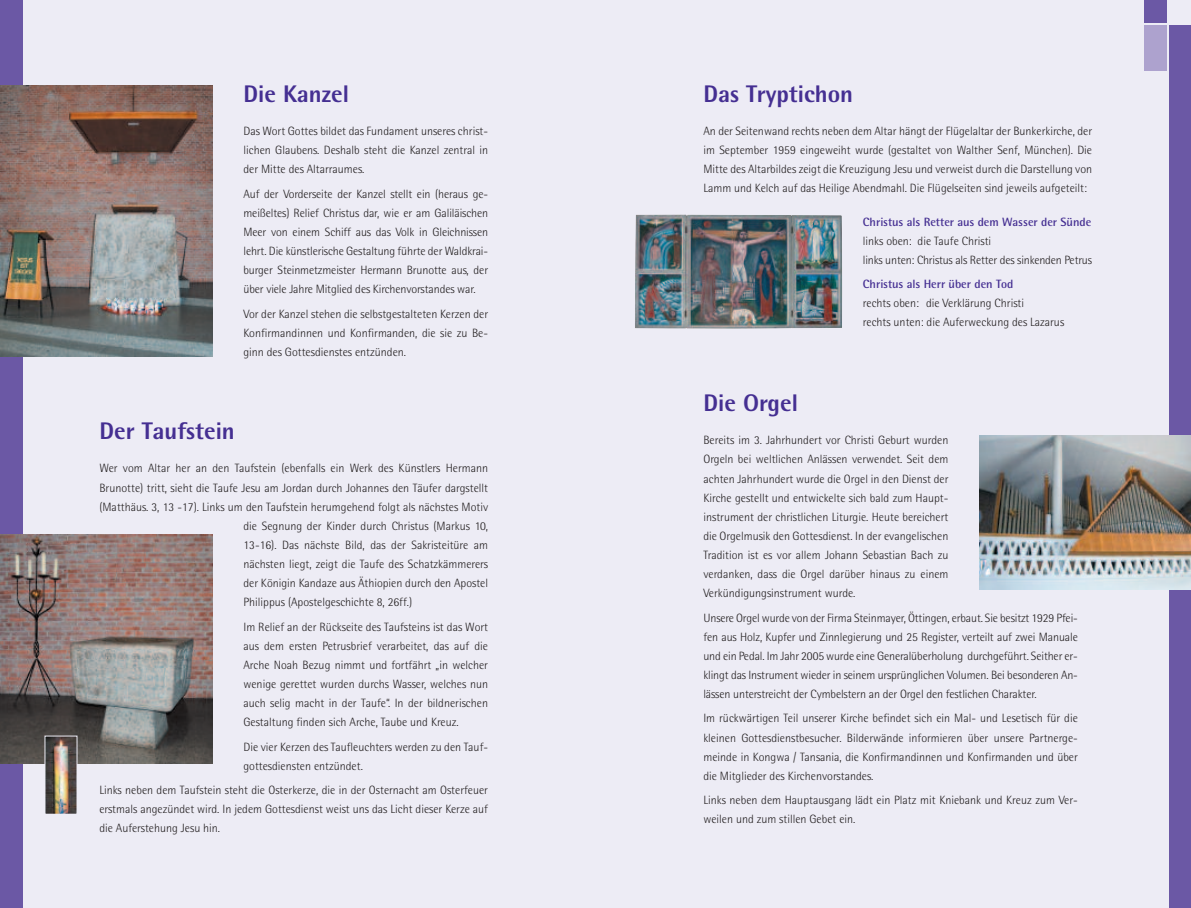
<style>
.page{position:relative;width:1191px;height:908px;background:#fff}
.page>*{position:absolute;margin:0;border:0;box-sizing:border-box;transform-origin:0 0}
.t1{font:800 24px "Rotis Semi Sans";color:#452f92}
.t2{font:300 12px/19px "Rotis Semi Sans";color:#231f20;text-align:justify}
.t3{font:700 12px "Rotis Semi Sans";color:#452f92}
</style>
<div class="page">
<div style="left:595px;top:0;width:596px;height:907px;background:#edecf5"></div>
<div style="left:1143px;top:26px;width:23px;height:45px;background:#ada2ce"></div>
<div style="left:1143px;top:0;width:23px;height:23px;background:#6b58a5"></div>
<div style="left:1169px;top:26px;width:22px;height:881px;background:#6b58a5"></div>
<img style="left:979px;top:435px;width:212px;height:154px">
<img style="left:635px;top:214px;width:207px;height:114px">
<div style="left:0;top:0;width:595px;height:907px;background:#edecf5"></div>
<div style="left:0;top:0;width:23px;height:907px;background:#6b58a5"></div>
<img style="left:0;top:85px;width:213px;height:271px">
<img style="left:0;top:534px;width:213px;height:229px">
<img style="left:47px;top:737px;width:28px;height:75px">
<h1 class="t1" style="left:243px;top:85px;width:107px">Die Kanzel</h1>
<p class="t2" style="left:243px;top:123px;width:246px">Das Wort Gottes bildet das Fundament unseres christ&shy;lichen Glaubens. Deshalb steht die Kanzel zentral in der Mitte des Altarraumes.</p>
<p class="t2" style="left:243px;top:185px;width:246px">Auf der Vorderseite der Kanzel stellt ein (heraus ge&shy;meißeltes) Relief Christus dar, wie er am Galiläischen Meer von einem Schiff aus das Volk in Gleichnissen lehrt. Die künstlerische Gestaltung führte der Waldkrai&shy;burger Steinmetzmeister Hermann Brunotte aus, der über viele Jahre Mitglied des Kirchenvorstandes war.</p>
<p class="t2" style="left:243px;top:305px;width:246px">Vor der Kanzel stehen die selbstgestalteten Kerzen der Konfirmandinnen und Konfirmanden, die sie zu Be&shy;ginn des Gottesdienstes entzünden.</p>
<h1 class="t1" style="left:99px;top:422px;width:137px">Der Taufstein</h1>
<p class="t2" style="left:99px;top:460px;width:390px">Wer vom Altar her an den Taufstein (ebenfalls ein Werk des Künstlers Hermann</p>
<p class="t2" style="left:99px;top:479px;width:390px">Brunotte) tritt, sieht die Taufe Jesu am Jordan durch Johannes den Täufer dargstellt</p>
<p class="t2" style="left:99px;top:498px;width:390px">(Matthäus. 3, 13 -17). Links um den Taufstein herumgehend folgt als nächstes Motiv</p>
<p class="t2" style="left:243px;top:517px;width:246px">die Segnung der Kinder durch Christus (Markus 10,</p>
<p class="t2" style="left:243px;top:536px;width:246px">13-16). Das nächste Bild, das der Sakristeitüre am</p>
<p class="t2" style="left:243px;top:555px;width:246px">nächsten liegt, zeigt die Taufe des Schatzkämmerers</p>
<p class="t2" style="left:243px;top:574px;width:246px">der Königin Kandaze aus Äthiopien durch den Apostel</p>
<p class="t2" style="left:243px;top:593px;width:170px">Philippus (Apostelgeschichte 8, 26ff.)</p>
<p class="t2" style="left:243px;top:618px;width:246px">Im Relief an der Rückseite des Taufsteins ist das Wort aus dem ersten Petrusbrief verarbeitet, das auf die Arche Noah Bezug nimmt und fortfährt „in welcher wenige gerettet wurden durchs Wasser, welches nun auch selig macht in der Taufe“. In der bildnerischen Gestaltung finden sich Arche, Taube und Kreuz.</p>
<p class="t2" style="left:243px;top:737px;width:246px">Die vier Kerzen des Taufleuchters werden zu den Tauf&shy;gottesdiensten entzündet.</p>
<p class="t2" style="left:99px;top:781px;width:390px">Links neben dem Taufstein steht die Osterkerze, die in der Osternacht am Osterfeuer erstmals angezündet wird. In jedem Gottesdienst weist uns das Licht dieser Kerze auf die Auferstehung Jesu hin.</p>
<h1 class="t1" style="left:703px;top:85px;width:151px">Das Tryptichon</h1>
<p class="t2" style="left:703px;top:123px;width:390px">An der Seitenwand rechts neben dem Altar hängt der Flügelaltar der Bunkerkirche, der im September 1959 eingeweiht wurde (gestaltet von Walther Senf, München). Die Mitte des Altarbildes zeigt die Kreuzigung Jesu und verweist durch die Darstellung von Lamm und Kelch auf das Heilige Abendmahl. Die Flügelseiten sind jeweils aufgeteilt:</p>
<p class="t3" style="left:863px;top:217px;width:230px">Christus als Retter aus dem Wasser der Sünde</p>
<p class="t2" style="left:863px;top:232px;width:231px">links oben: die Taufe Christi<br>links unten: Christus als Retter des sinkenden Petrus</p>
<p class="t3" style="left:863px;top:280px;width:152px">Christus als Herr über den Tod</p>
<p class="t2" style="left:863px;top:295px;width:203px">rechts oben: die Verklärung Christi<br>rechts unten: die Auferweckung des Lazarus</p>
<h1 class="t1" style="left:703px;top:394px;width:96px">Die Orgel</h1>
<p class="t2" style="left:703px;top:432px;width:246px">Bereits im 3. Jahrhundert vor Christi Geburt wurden Orgeln bei weltlichen Anlässen verwendet. Seit dem achten Jahrhundert wurde die Orgel in den Dienst der Kirche gestellt und entwickelte sich bald zum Haupt&shy;instrument der christlichen Liturgie. Heute bereichert die Orgelmusik den Gottesdienst. In der evangelischen Tradition ist es vor allem Johann Sebastian Bach zu verdanken, dass die Orgel darüber hinaus zu einem Verkündigungsinstrument wurde.</p>
<p class="t2" style="left:703px;top:609px;width:376px">Unsere Orgel wurde von der Firma Steinmayer, Öttingen, erbaut. Sie besitzt 1929 Pfei&shy;fen aus Holz, Kupfer und Zinnlegierung und 25 Register, verteilt auf zwei Manuale und ein Pedal. Im Jahr 2005 wurde eine Generalüberholung durchgeführt. Seither er&shy;klingt das Instrument wieder in seinem ursprünglichen Volumen. Bei besonderen An&shy;lässen unterstreicht der Cymbelstern an der Orgel den festlichen Charakter.</p>
<p class="t2" style="left:703px;top:709px;width:376px">Im rückwärtigen Teil unserer Kirche befindet sich ein Mal- und Lesetisch für die kleinen Gottesdienstbesucher. Bilderwände informieren über unsere Partnerge&shy;meinde in Kongwa / Tansania, die Konfirmandinnen und Konfirmanden und über die Mitglieder des Kirchenvorstandes.</p>
<p class="t2" style="left:703px;top:791px;width:376px">Links neben dem Hauptausgang lädt ein Platz mit Kniebank und Kreuz zum Ver&shy;weilen und zum stillen Gebet ein.</p>
</div>
